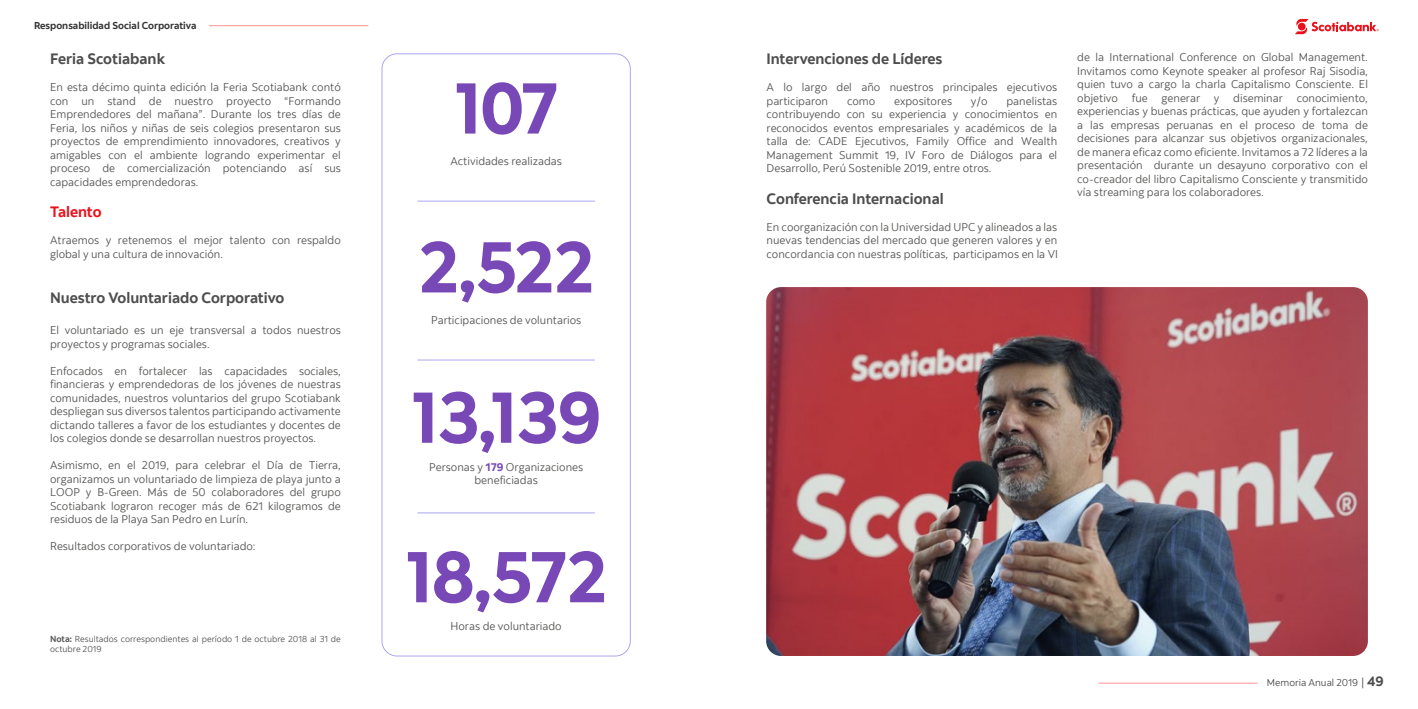
<style>
.page{position:relative;width:1418px;height:709px;background:#fff}
.page>*{position:absolute;margin:0;border:0;box-sizing:border-box;transform-origin:0 0}
.t1{font:71.62px "Scotia Headline";color:#7849b6}
.t2{font:700 15px "Scotia";color:#4d4d4d}
.t3{font:700 15px "Scotia";letter-spacing:-.005em;color:#ea111a}
.t4{font:11.25px/13.5px "Scotia";color:#575756;text-align:justify}
.t5{font:700 10px "Scotia";color:#333}
.t6{font:10px "Scotia";color:#4d4d4d}
.t7{font:8.75px/10.5px "Scotia";color:#575756}
.s1{font-weight:700}
.s2{font-weight:700;color:#7849b6}
.s3{font-size:11.25px}
.s4{font-weight:700;font-size:13.75px}
</style>
<div class="page">
<svg style="left:1295px;top:19px;width:83px;height:15px"></svg>
<div style="left:1297px;top:23px;width:8px;height:7px;background:#ea111a;border-radius:50%"></div>
<hr style="left:1098px;top:683px;width:159px;height:1px;background:#ff949a">
<hr style="left:209px;top:25px;width:159px;height:1px;background:#ff949a">
<div style="left:381px;top:53px;width:249px;height:603px;border:1px solid #aca7f2;border-radius:15px"></div>
<hr style="left:417px;top:360px;width:178px;height:1px;background:#aca7f2">
<hr style="left:417px;top:201px;width:178px;height:1px;background:#aca7f2">
<hr style="left:417px;top:512px;width:178px;height:1px;background:#aca7f2">
<img style="left:766px;top:287px;width:601px;height:369px">
<p class="t5" style="left:34px;top:19px;width:164px">Responsabilidad Social Corporativa</p>
<h2 class="t2" style="left:50px;top:49px;width:117px">Feria Scotiabank</h2>
<p class="t4" style="left:50px;top:80px;width:292px">En esta décimo quinta edición la Feria Scotiabank contó con un stand de nuestro proyecto “Formando Emprendedores del mañana”. Durante los tres días de Feria, los niños y niñas de seis colegios presentaron sus proyectos de emprendimiento innovadores, creativos y amigables con el ambiente logrando experimentar el proceso de comercialización potenciando así sus capacidades emprendedoras.</p>
<h2 class="t3" style="left:50px;top:202px;width:53px">Talento</h2>
<p class="t4" style="left:50px;top:233px;width:292px">Atraemos y retenemos el mejor talento con respaldo global y una cultura de innovación.</p>
<h2 class="t2" style="left:50px;top:288px;width:236px">Nuestro Voluntariado Corporativo</h2>
<p class="t4" style="left:50px;top:323px;width:292px">El voluntariado es un eje transversal a todos nuestros proyectos y programas sociales.</p>
<p class="t4" style="left:50px;top:364px;width:292px">Enfocados en fortalecer las capacidades sociales, financieras y emprendedoras de los jóvenes de nuestras comunidades, nuestros voluntarios del grupo Scotiabank despliegan sus diversos talentos participando activamente dictando talleres a favor de los estudiantes y docentes de los colegios donde se desarrollan nuestros proyectos.</p>
<p class="t4" style="left:50px;top:458px;width:292px">Asimismo, en el 2019, para celebrar el Día de Tierra, organizamos un voluntariado de limpieza de playa junto a LOOP y B-Green. Más de 50 colaboradores del grupo Scotiabank lograron recoger más de 621 kilogramos de residuos de la Playa San Pedro en Lurín.</p>
<p class="t4" style="left:50px;top:539px;width:207px">Resultados corporativos de voluntariado:</p>
<p class="t7" style="left:50px;top:633px;width:292px"><span class="s1">Nota:</span> Resultados correspondientes al período 1 de octubre 2018 al 31 de octubre 2019</p>
<h1 class="t1" style="left:454px;top:66px;width:104px">107</h1>
<p class="t4" style="left:450px;top:154px;width:113px">Actividades realizadas</p>
<h1 class="t1" style="left:418px;top:225px;width:177px">2,522</h1>
<p class="t4" style="left:431px;top:313px;width:152px">Participaciones de voluntarios</p>
<h1 class="t1" style="left:411px;top:375px;width:191px">13,139</h1>
<p class="t4" style="left:429px;top:460px;width:156px;text-align:center">Personas y <span class="s2">179</span> Organizaciones beneficiadas</p>
<h1 class="t1" style="left:406px;top:535px;width:202px">18,572</h1>
<p class="t4" style="left:450px;top:619px;width:113px">Horas de voluntariado</p>
<h2 class="t2" style="left:766px;top:49px;width:177px">Intervenciones de Líderes</h2>
<p class="t4" style="left:766px;top:80px;width:292px">A lo largo del año nuestros principales ejecutivos participaron</p>
<p class="t4" style="left:847px;top:94px;width:30px">como</p>
<p class="t4" style="left:894px;top:94px;width:59px">expositores</p>
<p class="t4" style="left:970px;top:94px;width:18px">y/o</p>
<p class="t4" style="left:766px;top:94px;width:292px;text-indent:240px">panelistas contribuyendo con su experiencia y conocimientos en reconocidos eventos empresariales y académicos de la talla de: CADE Ejecutivos, Family Office and Wealth Management Summit 19, IV Foro de Diálogos para el Desarrollo, Perú Sostenible 2019, entre otros.</p>
<h2 class="t2" style="left:766px;top:189px;width:179px">Conferencia Internacional</h2>
<p class="t4" style="left:766px;top:220px;width:293px">En coorganización con la Universidad UPC y alineados a las nuevas tendencias del mercado que generen valores y en concordancia con nuestras políticas, participamos en la VI</p>
<p class="t4" style="left:1077px;top:51px;width:292px">de la International Conference on Global Management.<br>Invitamos como Keynote speaker al profesor Raj Sisodia, quien tuvo a cargo la charla Capitalismo Consciente. El objetivo fue generar y diseminar conocimiento, experiencias y buenas prácticas, que ayuden y fortalezcan a las empresas peruanas en el proceso de toma de decisiones para alcanzar sus objetivos organizacionales, de manera eficaz como eficiente. Invitamos a 72 líderes a la presentación durante un desayuno corporativo con el co-creador del libro Capitalismo Consciente y transmitido vía streaming para los colaboradores.</p>
<p class="t6" style="left:1266px;top:676px;width:118px">Memoria Anual 2019 <span class="s3">|</span> <span class="s4">49</span></p>
</div>
